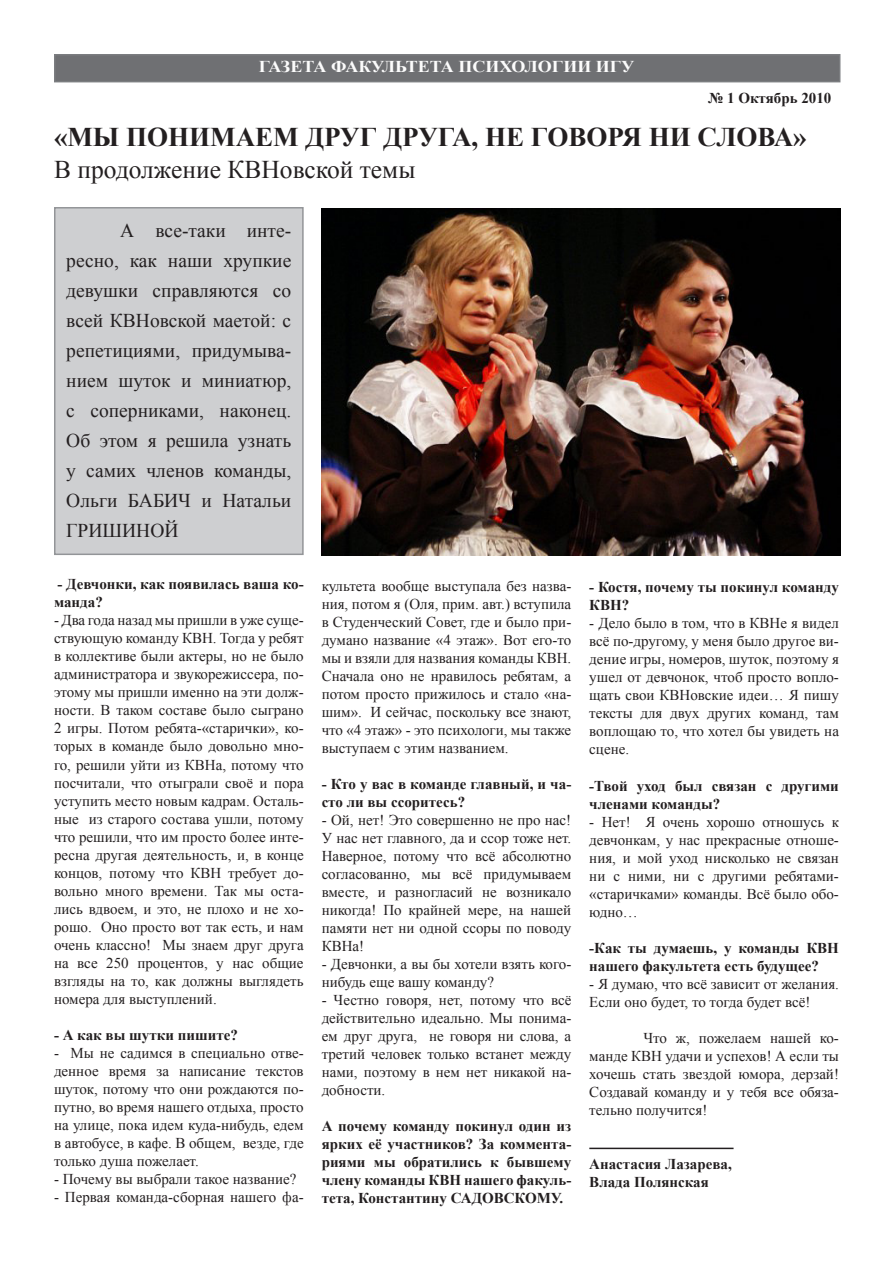
<style>
.page{position:relative;width:893px;height:1263px;background:#fff}
.page>*{position:absolute;margin:0;border:0;box-sizing:border-box;transform-origin:0 0}
.Заголовки{font:700 27px "Times New Roman";color:#231f20}
.Paragraph_Style_2{font:25.5px "Times New Roman";color:#231f20}
.Paragraph_Style_2-2{font:19.5px/30px "Times New Roman";color:#231f20;text-align:justify}
.t1{font:700 16.5px "Times New Roman";color:#fcfcfc;scale:1.09 1}
.Paragraph_Style_2-3{font:15px/18px "Times New Roman";color:#231f20;text-align:justify}
.Paragraph_Style_2-4{font:700 15px/18px "Times New Roman";color:#231f20}
</style>
<div class="page">
<div style="left:54px;top:54px;width:786px;height:28px;background:#6f7073;border:2px solid #7b7d80"></div>
<div style="left:54px;top:207px;width:250px;height:348px;background:#cecfd1;border:2px solid #939598"></div>
<img style="left:322px;top:209px;width:519px;height:347px">
<hr style="left:589px;top:1148px;width:145px;height:1px;background:#231f20">
<p class="t1" style="left:259px;top:55px;width:346px">ГАЗЕТА ФАКУЛЬТЕТА ПСИХОЛОГИИ ИГУ</p>
<p class="Paragraph_Style_2-4" style="left:708px;top:89px;width:125px">№ 1 Октябрь 2010</p>
<p class="Заголовки" style="left:54px;top:118px;width:754px">«МЫ ПОНИМАЕМ ДРУГ ДРУГА, НЕ ГОВОРЯ НИ СЛОВА»</p>
<p class="Paragraph_Style_2" style="left:54px;top:153px;width:363px">В продолжение КВНовской темы</p>
<p class="Paragraph_Style_2-2" style="left:66px;top:215px;width:227px;text-indent:54px">А все-таки инте&shy;ресно, как наши хрупкие девушки справляются со всей КВНовской маетой: с репетициями, придумыва&shy;нием шуток и миниатюр, с соперниками, наконец.<br>Об этом я решила узнать у самих членов команды, Ольги БАБИЧ и Натальи ГРИШИНОЙ</p>
<p class="Paragraph_Style_2-4" style="left:54px;top:575px;width:251px">- Девчонки, как появилась ваша ко&shy;манда?</p>
<p class="Paragraph_Style_2-3" style="left:54px;top:611px;width:251px">- Два года назад мы пришли в уже суще&shy;ствующую команду КВН. Тогда у ребят в коллективе были актеры, но не было администратора и звукорежиссера, по&shy;этому мы пришли именно на эти долж&shy;ности. В таком составе было сыграно 2 игры. Потом ребята-«старички», ко&shy;торых в команде было довольно мно&shy;го, решили уйти из КВНа, потому что посчитали, что отыграли своё и пора уступить место новым кадрам. Осталь&shy;ные из старого состава ушли, потому что решили, что им просто более инте&shy;ресна другая деятельность, и, в конце концов, потому что КВН требует до&shy;вольно много времени. Так мы оста&shy;лись вдвоем, и это, не плохо и не хо&shy;рошо. Оно просто вот так есть, и нам очень классно! Мы знаем друг друга на все 250 процентов, у нас общие взгляды на то, как должны выглядеть номера для выступлений.</p>
<p class="Paragraph_Style_2-4" style="left:54px;top:1025px;width:185px">- А как вы шутки пишите?</p>
<p class="Paragraph_Style_2-3" style="left:54px;top:1043px;width:251px">- Мы не садимся в специально отве&shy;денное время за написание текстов шуток, потому что они рождаются по&shy;путно, во время нашего отдыха, просто на улице, пока идем куда-нибудь, едем в автобусе, в кафе. В общем, везде, где только душа пожелает.</p>
<p class="Paragraph_Style_2-3" style="left:54px;top:1169px;width:244px">- Почему вы выбрали такое название?</p>
<p class="Paragraph_Style_2-3" style="left:54px;top:1187px;width:251px">- Первая команда-сборная нашего фа-</p>
<p class="Paragraph_Style_2-3" style="left:322px;top:577px;width:251px">культета вообще выступала без назва&shy;ния, потом я (Оля, прим. авт.) вступила в Студенческий Совет, где и было при&shy;думано название «4 этаж». Вот его-то мы и взяли для названия команды КВН.<br>Сначала оно не нравилось ребятам, а потом просто прижилось и стало «на&shy;шим». И сейчас, поскольку все знают, что «4 этаж» - это психологи, мы также выступаем с этим названием.</p>
<p class="Paragraph_Style_2-4" style="left:322px;top:775px;width:251px">- Кто у вас в команде главный, и ча&shy;сто ли вы ссоритесь?</p>
<p class="Paragraph_Style_2-3" style="left:322px;top:811px;width:251px">- Ой, нет! Это совершенно не про нас!<br>У нас нет главного, да и ссор тоже нет.<br>Наверное, потому что всё абсолютно согласованно, мы всё придумываем вместе, и разногласий не возникало никогда! По крайней мере, на нашей памяти нет ни одной ссоры по поводу КВНа!</p>
<p class="Paragraph_Style_2-3" style="left:322px;top:955px;width:251px">- Девчонки, а вы бы хотели взять кого&shy;нибудь еще вашу команду?</p>
<p class="Paragraph_Style_2-3" style="left:322px;top:991px;width:251px">- Честно говоря, нет, потому что всё действительно идеально. Мы понима&shy;ем друг друга, не говоря ни слова, а третий человек только встанет между нами, поэтому в нем нет никакой на&shy;добности.</p>
<p class="Paragraph_Style_2-4" style="left:322px;top:1117px;width:251px;text-align:justify">А почему команду покинул один из ярких её участников? За коммента&shy;риями мы обратились к бывшему члену команды КВН нашего факуль&shy;тета, Константину САДОВСКОМУ.</p>
<p class="Paragraph_Style_2-4" style="left:589px;top:578px;width:251px">- Костя, почему ты покинул команду<br>КВН?</p>
<p class="Paragraph_Style_2-3" style="left:589px;top:614px;width:251px">- Дело было в том, что в КВНе я видел всё по-другому, у меня было другое ви&shy;дение игры, номеров, шуток, поэтому я ушел от девчонок, чтоб просто вопло&shy;щать свои КВНовские идеи… Я пишу тексты для двух других команд, там воплощаю то, что хотел бы увидеть на сцене.</p>
<p class="Paragraph_Style_2-4" style="left:589px;top:776px;width:251px">-Твой уход был связан с другими членами команды?</p>
<p class="Paragraph_Style_2-3" style="left:589px;top:812px;width:251px">- Нет! Я очень хорошо отношусь к девчонкам, у нас прекрасные отноше&shy;ния, и мой уход нисколько не связан ни с ними, ни с другими ребятами-«старичками» команды. Всё было обо&shy;юдно…</p>
<p class="Paragraph_Style_2-4" style="left:589px;top:938px;width:251px">-Как ты думаешь, у команды КВН нашего факультета есть будущее?</p>
<p class="Paragraph_Style_2-3" style="left:589px;top:974px;width:251px">- Я думаю, что всё зависит от желания.<br>Если оно будет, то тогда будет всё!</p>
<p class="Paragraph_Style_2-3" style="left:589px;top:1028px;width:251px;text-indent:54px">Что ж, пожелаем нашей ко&shy;манде КВН удачи и успехов! А если ты хочешь стать звездой юмора, дерзай!<br>Создавай команду и у тебя все обяза&shy;тельно получится!</p>
<p class="Paragraph_Style_2-4" style="left:589px;top:1154px;width:144px">Анастасия Лазарева,</p>
<p class="Paragraph_Style_2-4" style="left:589px;top:1172px;width:121px">Влада Полянская</p>
</div>
